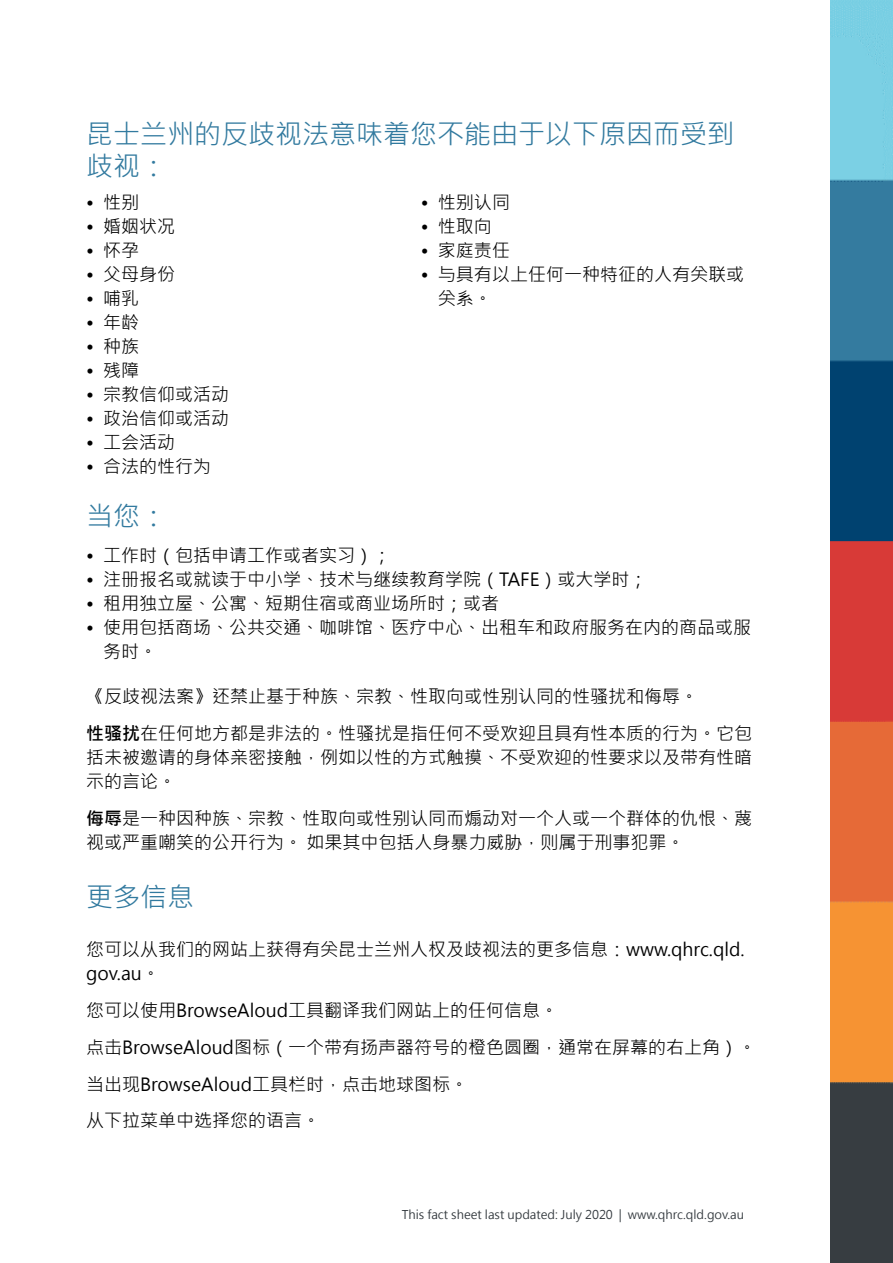
<style>
.page{position:relative;width:893px;height:1263px;background:#fff}
.page>*{position:absolute;margin:0;border:0;box-sizing:border-box;transform-origin:0 0}
.t1{font:27px/32.4px "Microsoft Jheng Hei";color:#327a9f}
.t2{font:18px/24px "Microsoft Jheng Hei";color:#000}
.t3{font:12px "Microsoft Jheng Hei";color:#353b40}
.s1{font-weight:700}
</style>
<div class="page">
<img style="left:830px;top:0;width:63px;height:1263px">
<p class="t1" style="left:86px;top:118px;width:650px">昆士兰州的反歧视法意味着您不能由于以下原因而受到歧视：</p>
<p class="t2" style="left:86px;top:190px;width:55px">• 性别</p>
<p class="t2" style="left:86px;top:214px;width:91px">• 婚姻状况</p>
<p class="t2" style="left:86px;top:238px;width:55px">• 怀孕</p>
<p class="t2" style="left:86px;top:262px;width:91px">• 父母身份</p>
<p class="t2" style="left:86px;top:286px;width:55px">• 哺乳</p>
<p class="t2" style="left:86px;top:310px;width:55px">• 年龄</p>
<p class="t2" style="left:86px;top:334px;width:55px">• 种族</p>
<p class="t2" style="left:86px;top:358px;width:55px">• 残障</p>
<p class="t2" style="left:86px;top:382px;width:145px">• 宗教信仰或活动</p>
<p class="t2" style="left:86px;top:406px;width:145px">• 政治信仰或活动</p>
<p class="t2" style="left:86px;top:430px;width:91px">• 工会活动</p>
<p class="t2" style="left:86px;top:454px;width:127px">• 合法的性行为</p>
<p class="t2" style="left:421px;top:190px;width:91px">• 性别认同</p>
<p class="t2" style="left:421px;top:214px;width:73px">• 性取向</p>
<p class="t2" style="left:421px;top:238px;width:91px">• 家庭责任</p>
<p class="t2" style="left:438px;top:262px;width:307px;text-indent:-17px">• 与具有以上任何一种特征的人有关联或关系。</p>
<p class="t1" style="left:86px;top:500px;width:82px">当您：</p>
<p class="t2" style="left:86px;top:544px;width:307px">• 工作时（包括申请工作或者实习）；</p>
<p class="t2" style="left:86px;top:568px;width:563px">• 注册报名或就读于中小学、技术与继续教育学院（TAFE）或大学时；</p>
<p class="t2" style="left:86px;top:592px;width:415px">• 租用独立屋、公寓、短期住宿或商业场所时；或者</p>
<p class="t2" style="left:103px;top:616px;width:650px;text-indent:-17px">• 使用包括商场、公共交通、咖啡馆、医疗中心、出租车和政府服务在内的商品或服务时。</p>
<p class="t2" style="left:86px;top:685px;width:614px">《反歧视法案》还禁止基于种族、宗教、性取向或性别认同的性骚扰和侮辱。</p>
<p class="t2" style="left:86px;top:722px;width:668px;text-align:justify"><span class="s1">性骚扰</span>在任何地方都是非法的。性骚扰是指任何不受欢迎且具有性本质的行为。它包括未被邀请的身体亲密接触，例如以性的方式触摸、不受欢迎的性要求以及带有性暗示的言论。</p>
<p class="t2" style="left:86px;top:806px;width:668px"><span class="s1">侮辱</span>是一种因种族、宗教、性取向或性别认同而煽动对一个人或一个群体的仇恨、蔑视或严重嘲笑的公开行为。 如果其中包括人身暴力威胁，则属于刑事犯罪。</p>
<p class="t1" style="left:86px;top:881px;width:109px">更多信息</p>
<p class="t2" style="left:86px;top:938px;width:660px">您可以从我们的网站上获得有关昆士兰州人权及歧视法的更多信息：www.qhrc.qld. gov.au。</p>
<p class="t2" style="left:86px;top:998px;width:473px">您可以使用BrowseAloud工具翻译我们网站上的任何信息。</p>
<p class="t2" style="left:86px;top:1035px;width:671px">点击BrowseAloud图标（一个带有扬声器符号的橙色圆圈，通常在屏幕的右上角）。</p>
<p class="t2" style="left:86px;top:1072px;width:383px">当出现BrowseAloud工具栏时，点击地球图标。</p>
<p class="t2" style="left:86px;top:1109px;width:235px">从下拉菜单中选择您的语言。</p>
<p class="t3" style="left:402px;top:1206px;width:344px">This fact sheet last updated: July 2020 | www.qhrc.qld.gov.au</p>
</div>
